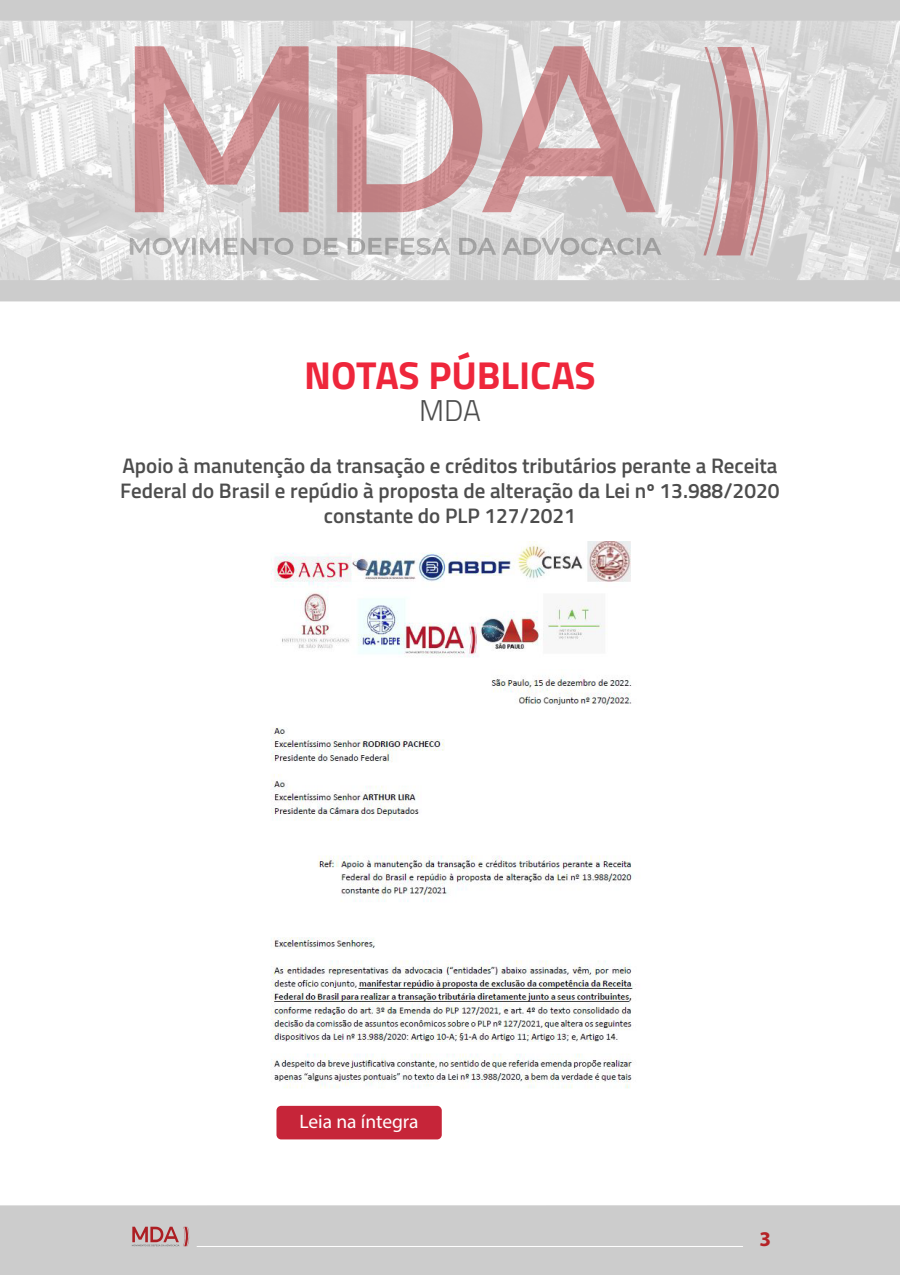
<style>
.page{position:relative;width:900px;height:1275px;background:#fff}
.page>*{position:absolute;margin:0;border:0;box-sizing:border-box;transform-origin:0 0}
.t1{font:700 39px "Titillium Web";color:#ee263b}
.t2{font:300 30px "Titillium Web";color:#4d4d4d}
.t3{font:600 21px/25.2px "Titillium";color:#4d4d4d;text-align:center}
.t4{font:700 21px "Myriad Pro";color:#b52327}
.t5{font:19.5px "Myriad Pro";color:#fff}
</style>
<div class="page">
<div style="left:0;top:1205px;width:900px;height:70px;background:#ccc"></div>
<hr style="left:197px;top:1246px;width:546px;height:1px;background:#fff">
<svg style="left:132px;top:1227px;width:57px;height:19px"></svg>
<img style="left:0;top:21px;width:900px;height:259px">
<svg style="left:135px;top:46px;width:174px;height:166px;background:#d4b1b2"></svg>
<svg style="left:337px;top:46px;width:319px;height:166px;background:#d3b6b7"></svg>
<svg style="left:704px;top:47px;width:66px;height:208px;background:#ceb1b2"></svg>
<svg style="left:304px;top:238px;width:35px;height:17px"></svg>
<svg style="left:459px;top:238px;width:37px;height:17px"></svg>
<svg style="left:348px;top:237px;width:102px;height:18px;background:#c6c6c6"></svg>
<svg style="left:503px;top:235px;width:159px;height:20px;background:#c4c4c4"></svg>
<svg style="left:130px;top:237px;width:165px;height:18px;background:#c8c8c8"></svg>
<div style="left:0;top:0;width:900px;height:21px;background:#ccc"></div>
<div style="left:0;top:280px;width:900px;height:21px;background:#ccc"></div>
<div style="left:276px;top:1106px;width:166px;height:33px;background:#c62539;border-radius:5px"></div>
<img style="left:271px;top:542px;width:365px;height:547px">
<h1 class="t1" style="left:304px;top:346px;width:293px">NOTAS PÚBLICAS</h1>
<h2 class="t2" style="left:419px;top:388px;width:63px">MDA</h2>
<p class="t3" style="left:120px;top:452px;width:661px">Apoio à manutenção da transação e créditos tributários perante a Receita<br>Federal do Brasil e repúdio à proposta de alteração da Lei nº 13.988/2020 constante do PLP 127/2021</p>
<p class="t5" style="left:300px;top:1110px;width:121px">Leia na íntegra</p>
<p class="t4" style="left:760px;top:1225px;width:13px">3</p>
</div>
